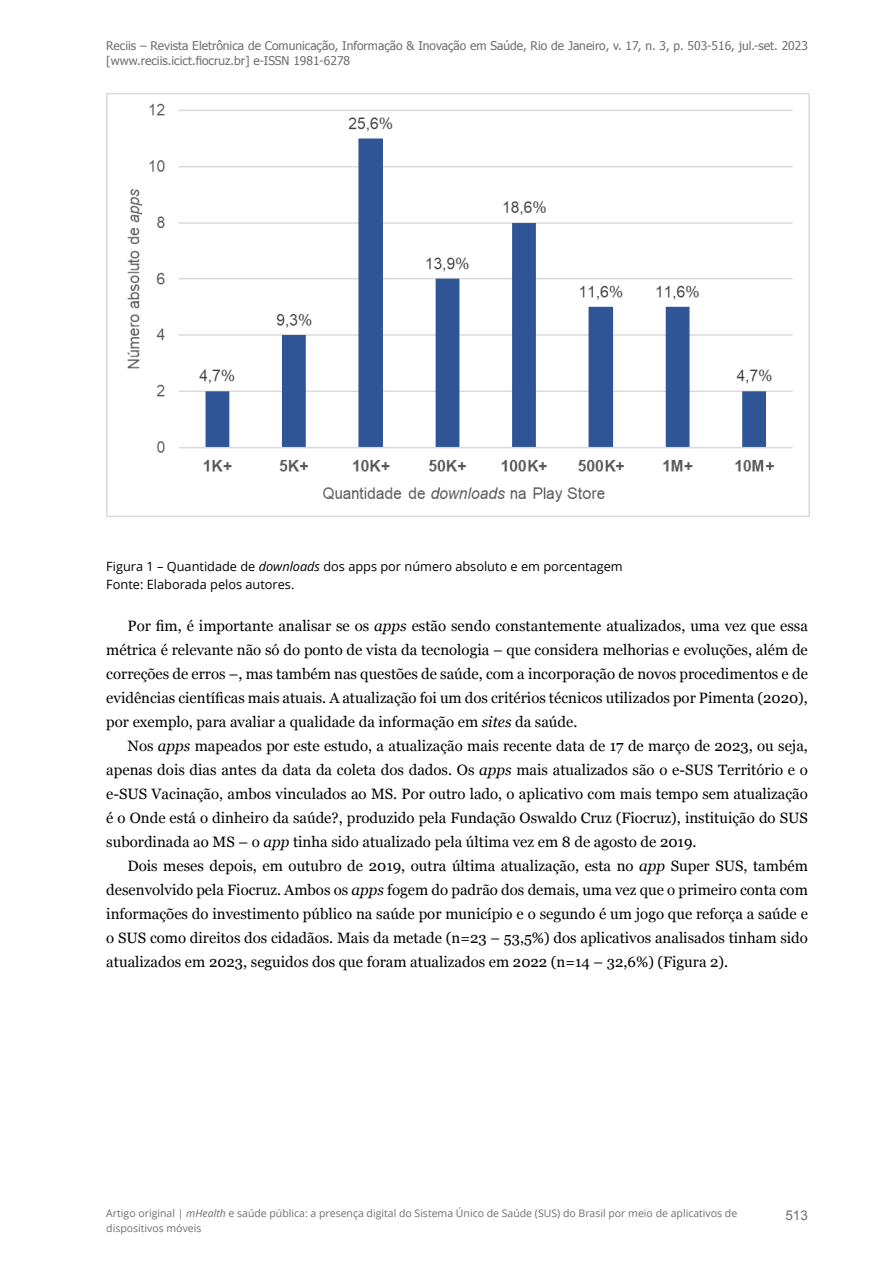
<style>
.page{position:relative;width:893px;height:1263px;background:#fff}
.page>*{position:absolute;margin:0;border:0;box-sizing:border-box;transform-origin:0 0}
.corpo-texto{font:15px/24px "Georgia";color:#000;text-align:justify}
.t1{font:13.5px "Arial";color:#6d6e71}
.legenda{font:12.75px "Open Sans";color:#000}
.t2{font:12px/15px "Tahoma";color:#6d6e71}
.t3{font:10.5px/15px "Open Sans";color:#6d6e71}
.s1{font-style:italic}
</style>
<div class="page">
<img style="left:106px;top:94px;width:703px;height:422px">
<p class="t2" style="left:106px;top:38px;width:703px">Reciis – Revista Eletrônica de Comunicação, Informação &amp; Inovação em Saúde, Rio de Janeiro, v. 17, n. 3, p. 503-516, jul.-set. 2023 [www.reciis.icict.fiocruz.br] e-ISSN 1981-6278</p>
<p class="legenda" style="left:106px;top:558px;width:518px">Figura 1 – Quantidade de <span class="s1">downloads</span> dos apps por número absoluto e em porcentagem</p>
<p class="legenda" style="left:106px;top:576px;width:190px">Fonte: Elaborada pelos autores.</p>
<p class="corpo-texto" style="left:106px;top:614px;width:703px;text-indent:21px">Por fim, é importante analisar se os <span class="s1">apps</span> estão sendo constantemente atualizados, uma vez que essa métrica é relevante não só do ponto de vista da tecnologia – que considera melhorias e evoluções, além de correções de erros –, mas também nas questões de saúde, com a incorporação de novos procedimentos e de evidências científicas mais atuais. A atualização foi um dos critérios técnicos utilizados por Pimenta (2020), por exemplo, para avaliar a qualidade da informação em <span class="s1">sites</span> da saúde.</p>
<p class="corpo-texto" style="left:106px;top:734px;width:703px;text-indent:21px">Nos <span class="s1">apps</span> mapeados por este estudo, a atualização mais recente data de 17 de março de 2023, ou seja, apenas dois dias antes da data da coleta dos dados. Os <span class="s1">apps</span> mais atualizados são o e-SUS Território e o e-SUS Vacinação, ambos vinculados ao MS. Por outro lado, o aplicativo com mais tempo sem atualização é o Onde está o dinheiro da saúde?, produzido pela Fundação Oswaldo Cruz (Fiocruz), instituição do SUS subordinada ao MS – o <span class="s1">app</span> tinha sido atualizado pela última vez em 8 de agosto de 2019.</p>
<p class="corpo-texto" style="left:106px;top:854px;width:703px;text-indent:21px">Dois meses depois, em outubro de 2019, outra última atualização, esta no <span class="s1">app</span> Super SUS, também desenvolvido pela Fiocruz. Ambos os <span class="s1">apps</span> fogem do padrão dos demais, uma vez que o primeiro conta com informações do investimento público na saúde por município e o segundo é um jogo que reforça a saúde e o SUS como direitos dos cidadãos. Mais da metade (n=23 – 53,5%) dos aplicativos analisados tinham sido atualizados em 2023, seguidos dos que foram atualizados em 2022 (n=14 – 32,6%) (Figura 2).</p>
<p class="t3" style="left:106px;top:1206px;width:632px">Artigo original | <span class="s1">mHealth</span> e saúde pública: a presença digital do Sistema Único de Saúde (SUS) do Brasil por meio de aplicativos de dispositivos móveis</p>
<p class="t1" style="left:785px;top:1206px;width:24px">513</p>
</div>
